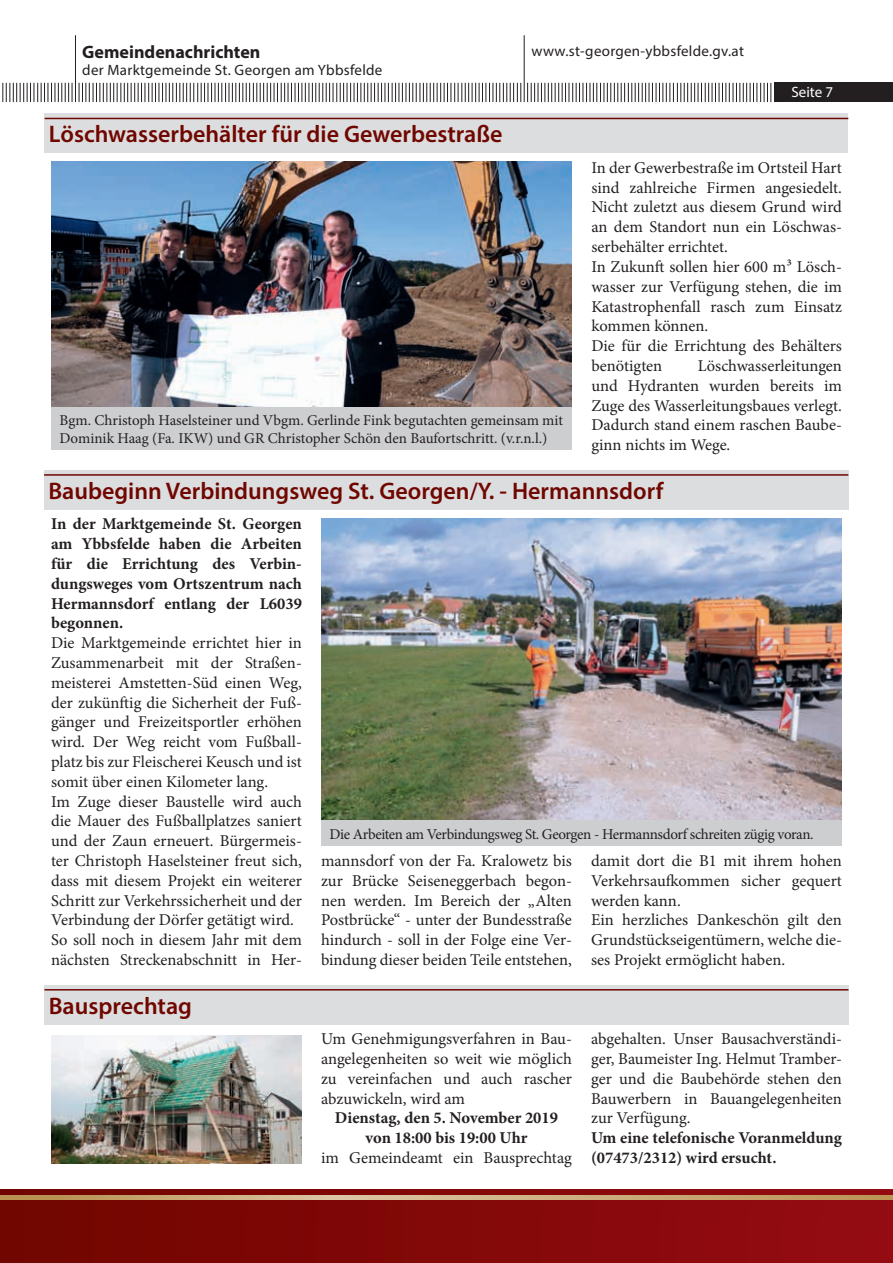
<style>
.page{position:relative;width:893px;height:1263px;background:#fff}
.page>*{position:absolute;margin:0;border:0;box-sizing:border-box;transform-origin:0 0}
.t1{font:600 24px "Myriad Pro";color:#700600}
.t2{font:700 18px "Myriad Pro";color:#231f20}
.t3{font:16.5px/19.8px "Minion Pro";color:#231f20;text-align:justify}
.t4{font:700 16.5px/19.8px "Minion Pro";color:#231f20;text-align:justify}
.t5{font:15px/18px "Minion Pro";letter-spacing:-.005em;color:#231f20}
.t6{font:15px "Minion Pro";letter-spacing:-.025em;color:#231f20}
.t7{font:15px "Myriad Pro";letter-spacing:.02em;color:#231f20}
.t8{font:15px "Myriad Pro";color:#fff}
</style>
<div class="page">
<hr style="left:524px;top:35px;width:1px;height:67px;background:#231f20">
<hr style="left:75px;top:35px;width:1px;height:67px;background:#231f20">
<svg style="left:79px;top:83px;width:442px;height:19px"></svg>
<svg style="left:2px;top:83px;width:71px;height:19px"></svg>
<svg style="left:527px;top:83px;width:244px;height:19px"></svg>
<div style="left:774px;top:83px;width:119px;height:19px;background:#231f20"></div>
<div style="left:0;top:1189px;width:893px;height:74px;background:linear-gradient(to right,#730a02,#961015)"></div>
<svg style="left:0;top:1195px;width:893px;height:4px;background:#c9aa79"></svg>
<div style="left:45px;top:113px;width:803px;height:40px;background:#dcdddf"></div>
<hr style="left:45px;top:118px;width:803px;height:1px;background:#700600">
<img style="left:51px;top:161px;width:521px;height:247px">
<div style="left:51px;top:408px;width:520px;height:42px;background:#cdced0"></div>
<div style="left:44px;top:470px;width:804px;height:39px;background:#dcdddf"></div>
<hr style="left:44px;top:474px;width:804px;height:2px;background:#700600">
<img style="left:321px;top:518px;width:521px;height:303px">
<div style="left:321px;top:821px;width:521px;height:25px;background:#cdced0"></div>
<div style="left:44px;top:985px;width:804px;height:39px;background:#dcdddf"></div>
<hr style="left:44px;top:989px;width:804px;height:1px;background:#700600">
<img style="left:51px;top:1035px;width:251px;height:128px">
<p class="t2" style="left:82px;top:40px;width:180px">Gemeindenachrichten</p>
<p class="t7" style="left:532px;top:42px;width:214px">www.st-georgen-ybbsfelde.gv.at</p>
<p class="t7" style="left:82px;top:61px;width:302px">der Marktgemeinde St. Georgen am Ybbsfelde</p>
<h1 class="t1" style="left:49px;top:119px;width:455px">Löschwasserbehälter für die Gewerbestraße</h1>
<p class="t8" style="left:791px;top:83px;width:43px">Seite 7</p>
<p class="t3" style="left:591px;top:158px;width:252px;text-align:left">In der Gewerbestraße im Ortsteil Hart sind zahlreiche Firmen angesiedelt.<br>Nicht zuletzt aus diesem Grund wird an dem Standort nun ein Löschwas&shy;serbehälter errichtet.<br>In Zukunft sollen hier 600 m³ Lösch&shy;wasser zur Verfügung stehen, die im<br>Katastrophenfall rasch zum Einsatz kommen können.<br>Die für die Errichtung des Behälters benötigten</p>
<p class="t3" style="left:591px;top:356px;width:252px;text-indent:106px">Löschwasserleitungen und Hydranten wurden bereits im Zuge des Wasserleitungsbaues verlegt.<br>Dadurch stand einem raschen Baube&shy;ginn nichts im Wege.</p>
<p class="t5" style="left:60px;top:412px;width:505px">Bgm. Christoph Haselsteiner und Vbgm. Gerlinde Fink begutachten gemeinsam mit<br>Dominik Haag (Fa. IKW) und GR Christopher Schön den Baufortschritt. (v.r.n.l.)</p>
<h1 class="t1" style="left:48px;top:475px;width:617px">Baubeginn Verbindungsweg St. Georgen/Y. - Hermannsdorf</h1>
<p class="t4" style="left:51px;top:514px;width:252px">In der Marktgemeinde St. Georgen am Ybbsfelde haben die Arbeiten für die Errichtung des Verbin&shy;dungsweges vom Ortszentrum nach Hermannsdorf entlang der L6039 begonnen.</p>
<p class="t3" style="left:51px;top:633px;width:252px;text-align:left">Die Marktgemeinde errichtet hier in Zusammenarbeit mit der Straßen&shy;meisterei Amstetten-Süd einen Weg, der zukünftig die Sicherheit der Fuß&shy;gänger und Freizeitsportler erhöhen wird. Der Weg reicht vom Fußball&shy;platz bis zur Fleischerei Keusch und ist somit über einen Kilometer lang.<br>Im Zuge dieser Baustelle wird auch die Mauer des Fußballplatzes saniert und der Zaun erneuert. Bürgermeis&shy;ter Christoph Haselsteiner freut sich, dass mit diesem Projekt ein weiterer Schritt zur Verkehrssicherheit und der Verbindung der Dörfer getätigt wird.<br>So soll noch in diesem Jahr mit dem nächsten Streckenabschnitt in Her-</p>
<p class="t6" style="left:330px;top:824px;width:486px">Die Arbeiten am Verbindungsweg St. Georgen - Hermannsdorf schreiten zügig voran.</p>
<p class="t3" style="left:321px;top:851px;width:252px">mannsdorf von der Fa. Kralowetz bis zur Brücke Seiseneggerbach begon&shy;nen werden. Im Bereich der „Alten Postbrücke“ - unter der Bundesstraße hindurch - soll in der Folge eine Ver&shy;bindung dieser beiden Teile entstehen,</p>
<p class="t3" style="left:591px;top:851px;width:252px;text-align:left">damit dort die B1 mit ihrem hohen<br>Verkehrsaufkommen sicher gequert werden kann.<br>Ein herzliches Dankeschön gilt den<br>Grundstückseigentümern, welche die&shy;ses Projekt ermöglicht haben.</p>
<h1 class="t1" style="left:49px;top:990px;width:145px">Bausprechtag</h1>
<p class="t3" style="left:321px;top:1029px;width:252px">Um Genehmigungsverfahren in Bau&shy;angelegenheiten so weit wie möglich zu vereinfachen und auch rascher abzuwickeln, wird am</p>
<p class="t4" style="left:335px;top:1108px;width:224px;text-align:center">Dienstag, den 5. November 2019 von 18:00 bis 19:00 Uhr</p>
<p class="t3" style="left:321px;top:1148px;width:252px">im Gemeindeamt ein Bausprechtag</p>
<p class="t3" style="left:591px;top:1029px;width:252px">abgehalten. Unser Bausachverständi&shy;ger, Baumeister Ing. Helmut Tramber&shy;ger und die Baubehörde stehen den Bauwerbern in Bauangelegenheiten zur Verfügung.</p>
<p class="t4" style="left:591px;top:1128px;width:252px">Um eine telefonische Voranmeldung (07473/2312) wird ersucht.</p>
</div>
